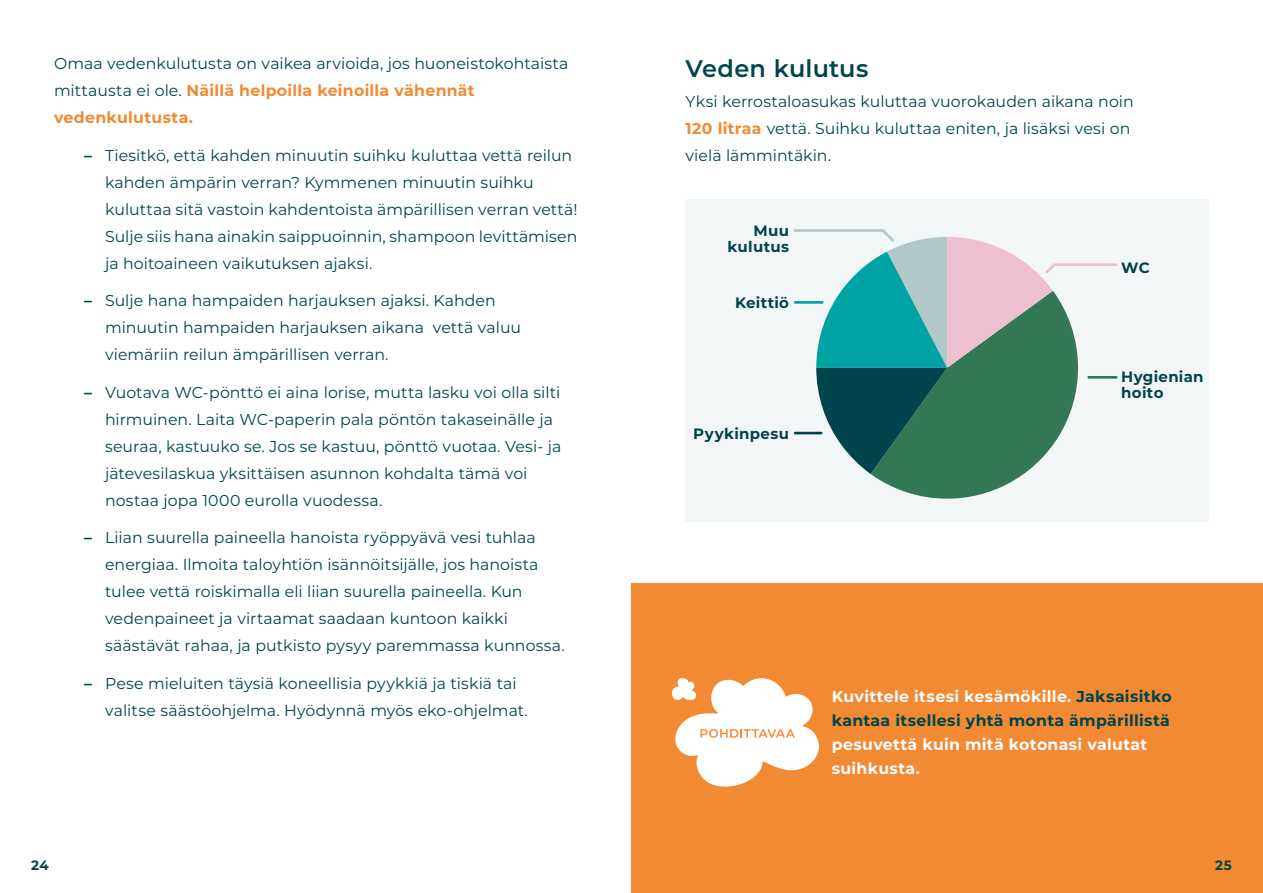
<style>
.page{position:relative;width:1263px;height:893px;background:#fff}
.page>*{position:absolute;margin:0;border:0;box-sizing:border-box;transform-origin:0 0}
.t1{font:100 24px "Montserrat";letter-spacing:.01em;color:#00454b}
.t2{font:15.75px/27px "Montserrat";color:#00454b}
.t3{font:700 15.75px/24px "Montserrat";letter-spacing:.02em;color:#00454b}
.t4{font:700 15.75px/24px "Montserrat";letter-spacing:.02em;color:#fff}
.t5{font:700 15px/15.9px "Montserrat";letter-spacing:.02em;color:#00454b}
.t6{font:700 13.5px "Montserrat";color:#00454b}
.s1{font-weight:700;color:#f28933}
.s2{font-weight:700}
.s3{color:#fff}
</style>
<div class="page">
<div style="left:631px;top:584px;width:632px;height:309px;background:#f28933"></div>
<svg style="left:671px;top:678px;width:148px;height:109px"></svg>
<div style="left:685px;top:199px;width:524px;height:322px;background:#f3f6f6"></div>
<svg style="left:793px;top:229px;width:325px;height:270px"></svg>
<hr style="left:1089px;top:376px;width:27px;height:3px;background:#337854">
<hr style="left:795px;top:432px;width:26px;height:2px;background:#00454d">
<hr style="left:795px;top:301px;width:27px;height:3px;background:#00a3a3">
<p class="t2" style="left:54px;top:50px;width:516px">Omaa vedenkulutusta on vaikea arvioida, jos huoneistokohtaista mittausta ei ole. <span class="s1">Näillä helpoilla keinoilla vähennät vedenkulutusta.</span></p>
<p class="t2" style="left:105px;top:141px;width:474px;text-indent:-21px"><span class="s2">–</span> Tiesitkö, että kahden minuutin suihku kuluttaa vettä reilun kahden ämpärin verran? Kymmenen minuutin suihku kuluttaa sitä vastoin kahdentoista ämpärillisen verran vettä!<br>Sulje siis hana ainakin saippuoinnin, shampoon levittämisen ja hoitoaineen vaikutuksen ajaksi.</p>
<p class="t2" style="left:105px;top:287px;width:418px;text-indent:-21px"><span class="s2">–</span> Sulje hana hampaiden harjauksen ajaksi. Kahden minuutin hampaiden harjauksen aikana vettä valuu viemäriin reilun ämpärillisen verran.</p>
<p class="t2" style="left:105px;top:378px;width:458px;text-indent:-21px"><span class="s2">–</span> Vuotava WC-pönttö ei aina lorise, mutta lasku voi olla silti hirmuinen. Laita WC-paperin pala pöntön takaseinälle ja seuraa, kastuuko se. Jos se kastuu, pönttö vuotaa. Vesi- ja jätevesilaskua yksittäisen asunnon kohdalta tämä voi nostaa jopa 1000 eurolla vuodessa.</p>
<p class="t2" style="left:105px;top:524px;width:461px;text-indent:-21px"><span class="s2">–</span> Liian suurella paineella hanoista ryöppyävä vesi tuhlaa energiaa. Ilmoita taloyhtiön isännöitsijälle, jos hanoista tulee vettä roiskimalla eli liian suurella paineella. Kun vedenpaineet ja virtaamat saadaan kuntoon kaikki säästävät rahaa, ja putkisto pysyy paremmassa kunnossa.</p>
<p class="t2" style="left:105px;top:669px;width:424px;text-indent:-21px"><span class="s2">–</span> Pese mieluiten täysiä koneellisia pyykkiä ja tiskiä tai valitse säästöohjelma. Hyödynnä myös eko-ohjelmat.</p>
<h1 class="t1" style="left:685px;top:53px;width:184px">Veden kulutus</h1>
<p class="t2" style="left:685px;top:87px;width:450px">Yksi kerrostaloasukas kuluttaa vuorokauden aikana noin<br><span class="s1">120 litraa</span> vettä. Suihku kuluttaa eniten, ja lisäksi vesi on vielä lämmintäkin.</p>
<p class="t5" style="left:727px;top:222px;width:63px;text-align:right">Muu kulutus</p>
<p class="t5" style="left:735px;top:294px;width:55px">Keittiö</p>
<p class="t5" style="left:693px;top:425px;width:97px">Pyykinpesu</p>
<p class="t5" style="left:1121px;top:259px;width:30px">WC</p>
<p class="t5" style="left:1121px;top:368px;width:84px">Hygienian hoito</p>
<p class="t3" style="left:832px;top:683px;width:341px"><span class="s3">Kuvittele itsesi kesämökille.</span> Jaksaisitko kantaa itsellesi yhtä monta ämpärillistä</p>
<p class="t4" style="left:832px;top:731px;width:317px">pesuvettä kuin mitä kotonasi valutat suihkusta.</p>
<p class="t6" style="left:31px;top:855px;width:19px">24</p>
<p class="t6" style="left:1215px;top:855px;width:18px">25</p>
</div>
